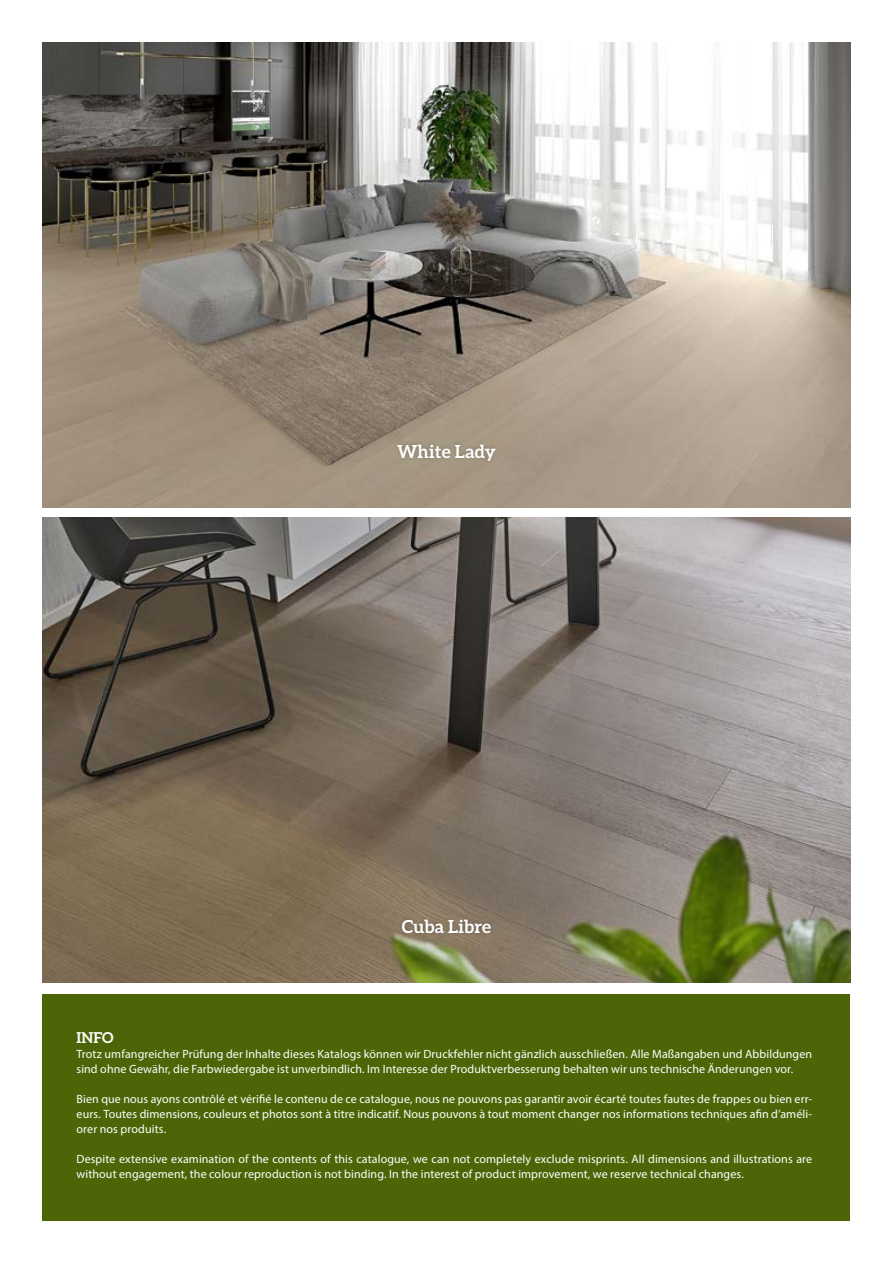
<style>
.page{position:relative;width:893px;height:1263px;background:#fff}
.page>*{position:absolute;margin:0;border:0;box-sizing:border-box;transform-origin:0 0}
.t1{font:700 18px "Aleo";color:#fff}
.t2{font:700 15px "Aleo";color:#fff}
.t3{font:12px/15px "Myriad Pro";letter-spacing:.005em;color:#fff}
</style>
<div class="page">
<div style="left:43px;top:994px;width:807px;height:226px;background:#4c6507"></div>
<img style="left:43px;top:518px;width:807px;height:465px">
<img style="left:43px;top:43px;width:807px;height:464px">
<div style="left:398px;top:916px;width:96px;height:21px;background:#000;opacity:.2"></div>
<div style="left:394px;top:441px;width:104px;height:24px;background:#9d917c"></div>
<h1 class="t1" style="left:397px;top:441px;width:100px">White Lady</h1>
<h1 class="t1" style="left:402px;top:916px;width:91px">Cuba Libre</h1>
<p class="t2" style="left:77px;top:1029px;width:39px">INFO</p>
<p class="t3" style="left:77px;top:1046px;width:737px">Trotz umfangreicher Prüfung der Inhalte dieses Katalogs können wir Druckfehler nicht gänzlich ausschließen. Alle Maßangaben und Abbildungen sind ohne Gewähr, die Farbwiedergabe ist unverbindlich. Im Interesse der Produktverbesserung behalten wir uns technische Änderungen vor.</p>
<p class="t3" style="left:77px;top:1091px;width:737px;text-align:justify">Bien que nous ayons contrôlé et vérifié le contenu de ce catalogue, nous ne pouvons pas garantir avoir écarté toutes fautes de frappes ou bien err&shy;eurs. Toutes dimensions, couleurs et photos sont à titre indicatif. Nous pouvons à tout moment changer nos informations techniques afin d’améli&shy;orer nos produits.</p>
<p class="t3" style="left:77px;top:1151px;width:737px">Despite extensive examination of the contents of this catalogue, we can not completely exclude misprints. All dimensions and illustrations are without engagement, the colour reproduction is not binding. In the interest of product improvement, we reserve technical changes.</p>
</div>
